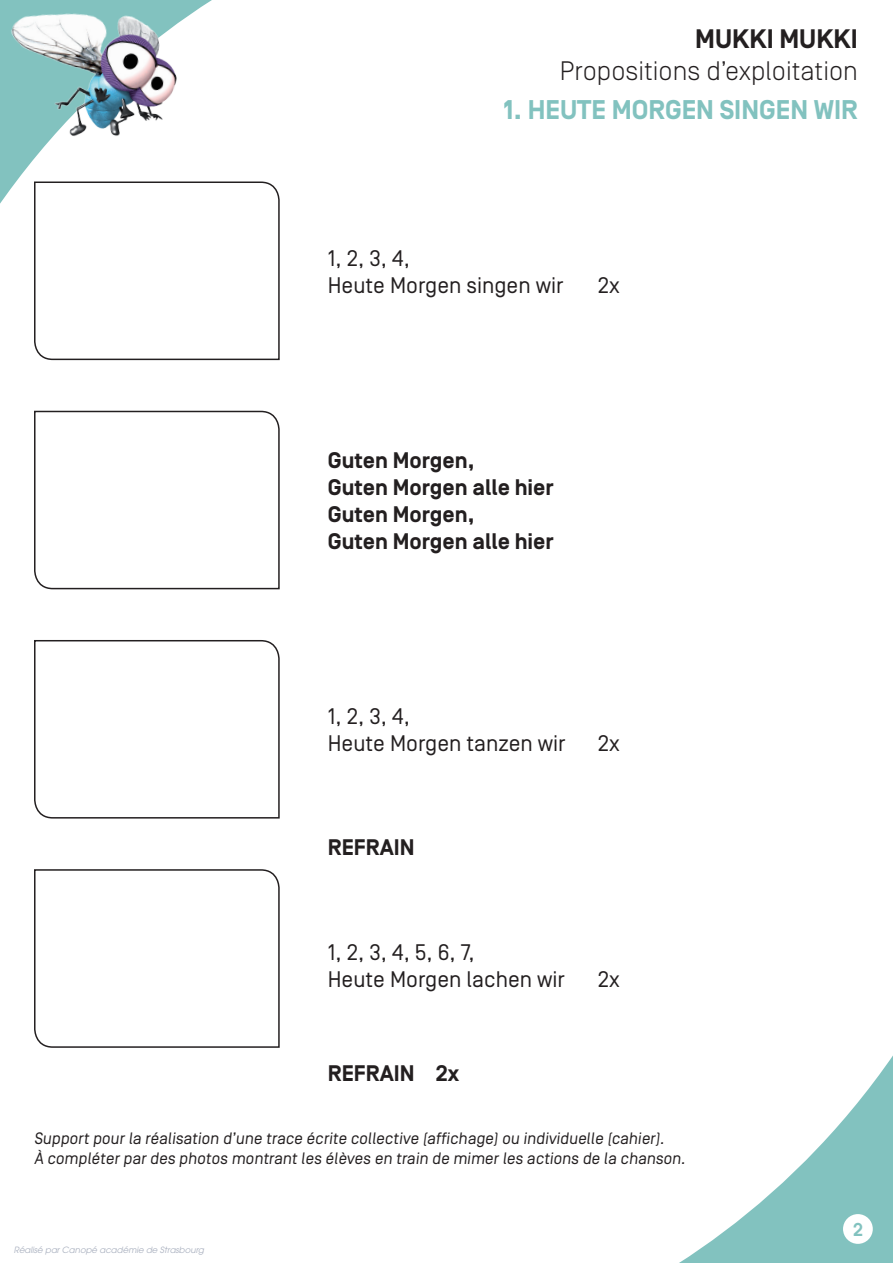
<style>
.page{position:relative;width:893px;height:1263px;background:#fff}
.page>*{position:absolute;margin:0;border:0;box-sizing:border-box;transform-origin:0 0}
.t1{font:700 27px "Simplon BP";color:#82c2bf}
.t2{font:300 26.7px "Simplon BP";color:#231f20}
.t3{font:700 26.7px "Simplon BP";color:#231f20}
.t4{font:22.5px "Simplon BP Regular";color:#231f20}
.t5{font:700 22.5px "Simplon BP";color:#231f20}
.t6{font:600 17.55px "Avant Garde";color:#82c2bf}
.t7{font:16.5px "Simplon BP Regular";color:#231f20}
.t8{font:italic 8.55px "Avant Garde";color:#a8afbe}
</style>
<div class="page">
<svg style="left:679px;top:1055px;width:214px;height:208px"></svg>
<div style="left:843px;top:1214px;width:30px;height:30px;background:#fff;border-radius:50%"></div>
<img style="left:0;top:0;width:212px;height:176px">
<svg style="left:34px;top:181px;width:246px;height:180px"></svg>
<svg style="left:34px;top:410px;width:246px;height:180px"></svg>
<svg style="left:34px;top:640px;width:246px;height:179px"></svg>
<svg style="left:34px;top:869px;width:246px;height:179px"></svg>
<h2 class="t3" style="left:695px;top:24px;width:164px">MUKKI MUKKI</h2>
<h2 class="t2" style="left:560px;top:55px;width:300px">Propositions d’exploitation</h2>
<h1 class="t1" style="left:504px;top:94px;width:356px">1. HEUTE MORGEN SINGEN WIR</h1>
<p class="t4" style="left:328px;top:245px;width:83px">1, 2, 3, 4,</p>
<p class="t4" style="left:328px;top:272px;width:237px">Heute Morgen singen wir</p>
<p class="t4" style="left:598px;top:272px;width:24px">2x</p>
<p class="t5" style="left:328px;top:447px;width:148px">Guten Morgen,</p>
<p class="t5" style="left:328px;top:474px;width:227px">Guten Morgen alle hier</p>
<p class="t5" style="left:328px;top:501px;width:148px">Guten Morgen,</p>
<p class="t5" style="left:328px;top:528px;width:227px">Guten Morgen alle hier</p>
<p class="t4" style="left:328px;top:703px;width:83px">1, 2, 3, 4,</p>
<p class="t4" style="left:328px;top:730px;width:239px">Heute Morgen tanzen wir</p>
<p class="t4" style="left:598px;top:730px;width:24px">2x</p>
<p class="t5" style="left:328px;top:835px;width:88px">REFRAIN</p>
<p class="t4" style="left:328px;top:939px;width:148px">1, 2, 3, 4, 5, 6, 7,</p>
<p class="t4" style="left:328px;top:966px;width:239px">Heute Morgen lachen wir</p>
<p class="t4" style="left:598px;top:966px;width:24px">2x</p>
<p class="t5" style="left:328px;top:1061px;width:133px">REFRAIN 2x</p>
<p class="t7" style="left:34px;top:1129px;width:634px">Support pour la réalisation d’une trace écrite collective (affichage) ou individuelle (cahier).</p>
<p class="t7" style="left:34px;top:1148px;width:655px">À compléter par des photos montrant les élèves en train de mimer les actions de la chanson.</p>
<p class="t8" style="left:14px;top:1244px;width:192px">Réalisé par Canopé académie de Strasbourg</p>
<p class="t6" style="left:853px;top:1218px;width:11px">2</p>
</div>
